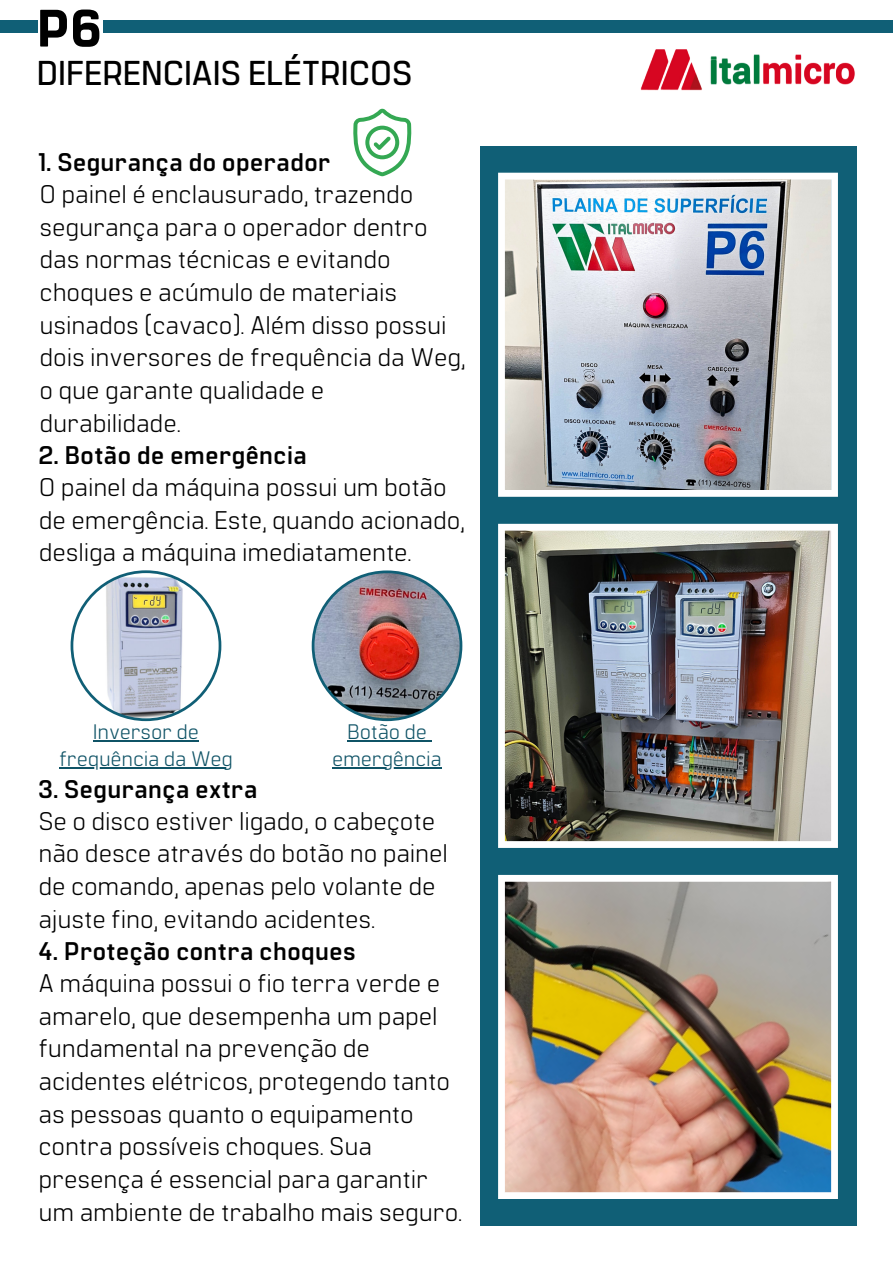
<style>
.page{position:relative;width:893px;height:1264px;background:#fff}
.page>*{position:absolute;margin:0;border:0;box-sizing:border-box;transform-origin:0 0}
.t1{font:800 52.5px "Manifold CF";color:#000}
.t2{font:600 34.5px "Manifold CF";color:#000}
.t3{font:25.5px/32.7px "Manifold CF";letter-spacing:.02em;color:#000}
.t4{font:700 25.5px "Manifold CF";letter-spacing:.02em;color:#000}
.t5{font:21px/27px "Manifold CF";letter-spacing:.02em;color:#0f5366;text-align:center}
</style>
<div class="page">
<div style="left:103px;top:21px;width:789px;height:12px;background:#105f76"></div>
<div style="left:0;top:21px;width:38px;height:12px;background:#105f76"></div>
<div style="left:479px;top:146px;width:377px;height:1079px;background:#105f76"></div>
<img style="left:498px;top:874px;width:339px;height:324px">
<svg style="left:353px;top:109px;width:58px;height:67px"></svg>
<img style="left:640px;top:50px;width:215px;height:41px">
<img style="left:498px;top:173px;width:339px;height:324px">
<img style="left:498px;top:524px;width:339px;height:324px">
<svg style="left:71px;top:570px;width:150px;height:151px"></svg>
<img style="left:312px;top:570px;width:150px;height:151px">
<hr style="left:93px;top:740px;width:106px;height:1px;background:#0f5366">
<hr style="left:59px;top:767px;width:174px;height:1px;background:#0f5366">
<hr style="left:347px;top:740px;width:80px;height:1px;background:#0f5366">
<hr style="left:332px;top:767px;width:110px;height:1px;background:#0f5366">
<p class="t1" style="left:37px;top:-6px;width:66px">P6</p>
<p class="t2" style="left:37px;top:50px;width:377px">DIFERENCIAIS ELÉTRICOS</p>
<p class="t4" style="left:38px;top:145px;width:294px">1. Segurança do operador</p>
<p class="t3" style="left:40px;top:176px;width:427px">O painel é enclausurado, trazendo segurança para o operador dentro das normas técnicas e evitando choques e acúmulo de materiais usinados (cavaco). Além disso possui dois inversores de frequência da Weg, o que garante qualidade e durabilidade.</p>
<p class="t4" style="left:38px;top:438px;width:270px">2. Botão de emergência</p>
<p class="t3" style="left:39px;top:469px;width:427px">O painel da máquina possui um botão de emergência. Este, quando acionado, desliga a máquina imediatamente.</p>
<p class="t5" style="left:59px;top:717px;width:174px">Inversor de frequência da Weg</p>
<p class="t5" style="left:347px;top:717px;width:81px">Botão de</p>
<p class="t5" style="left:332px;top:744px;width:111px">emergência</p>
<p class="t4" style="left:38px;top:772px;width:221px">3. Segurança extra</p>
<p class="t3" style="left:39px;top:803px;width:410px">Se o disco estiver ligado, o cabeçote não desce através do botão no painel de comando, apenas pelo volante de ajuste fino, evitando acidentes.</p>
<p class="t4" style="left:39px;top:934px;width:318px">4. Proteção contra choques</p>
<p class="t3" style="left:39px;top:965px;width:424px">A máquina possui o fio terra verde e amarelo, que desempenha um papel fundamental na prevenção de acidentes elétricos, protegendo tanto as pessoas quanto o equipamento contra possíveis choques. Sua presença é essencial para garantir um ambiente de trabalho mais seguro.</p>
</div>
